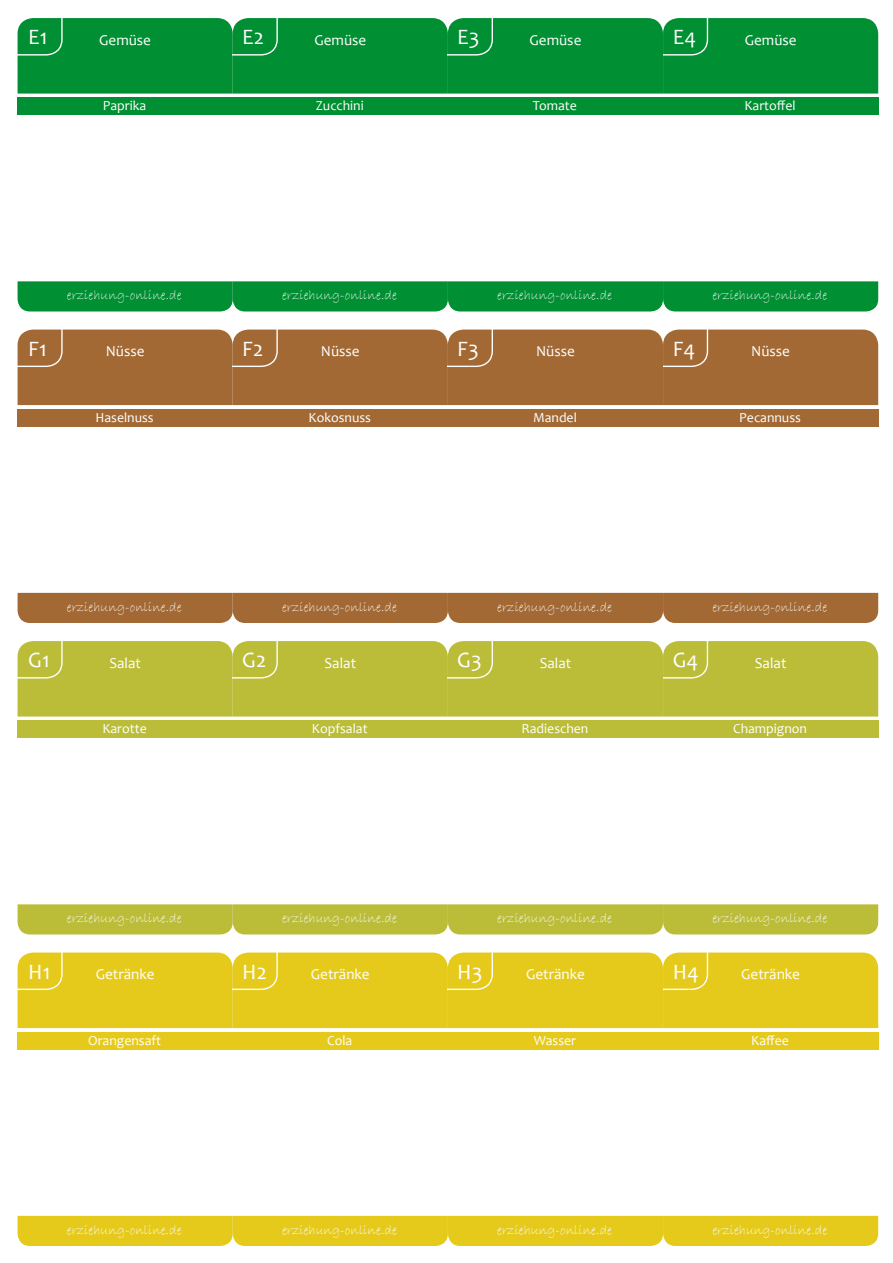
<style>
.page{position:relative;width:893px;height:1263px;background:#fff}
.page>*{position:absolute;margin:0;border:0;box-sizing:border-box;transform-origin:0 0}
.t1{font:22.05px "Candara";color:#fff}
.t2{font:15.15px "Candara";color:#fff}
.t3{font:13.8px "Bradley Hand ITC";color:#fff}
.t4{font:13.8px "Candara";color:#fff}
</style>
<div class="page">
<div style="left:18px;top:97px;width:215px;height:18px;background:#008f32"></div>
<div style="left:233px;top:97px;width:215px;height:18px;background:#008f32"></div>
<div style="left:448px;top:97px;width:215px;height:18px;background:#008f32"></div>
<div style="left:663px;top:97px;width:215px;height:18px;background:#008f32"></div>
<div style="left:18px;top:281px;width:860px;height:30px;background:#008f32"></div>
<div style="left:18px;top:18px;width:860px;height:76px;background:#008f32"></div>
<div style="left:18px;top:409px;width:215px;height:17px;background:#a26934"></div>
<div style="left:233px;top:409px;width:215px;height:17px;background:#a26934"></div>
<div style="left:448px;top:409px;width:215px;height:17px;background:#a26934"></div>
<div style="left:663px;top:409px;width:215px;height:17px;background:#a26934"></div>
<div style="left:18px;top:593px;width:860px;height:30px;background:#a26934"></div>
<div style="left:18px;top:330px;width:860px;height:75px;background:#a26934"></div>
<div style="left:18px;top:720px;width:215px;height:18px;background:#bbbd39"></div>
<div style="left:233px;top:720px;width:215px;height:18px;background:#bbbd39"></div>
<div style="left:448px;top:720px;width:215px;height:18px;background:#bbbd39"></div>
<div style="left:663px;top:720px;width:215px;height:18px;background:#bbbd39"></div>
<div style="left:18px;top:904px;width:860px;height:30px;background:#bbbd39"></div>
<div style="left:18px;top:641px;width:860px;height:75px;background:#bbbd39"></div>
<div style="left:18px;top:1032px;width:215px;height:17px;background:#e6ca1b"></div>
<div style="left:233px;top:1032px;width:215px;height:17px;background:#e6ca1b"></div>
<div style="left:448px;top:1032px;width:215px;height:17px;background:#e6ca1b"></div>
<div style="left:663px;top:1032px;width:215px;height:17px;background:#e6ca1b"></div>
<div style="left:18px;top:1216px;width:860px;height:30px;background:#e6ca1b"></div>
<div style="left:18px;top:952px;width:860px;height:76px;background:#e6ca1b"></div>
<h1 class="t1" style="left:28px;top:23px;width:21px">E1</h1>
<p class="t2" style="left:99px;top:30px;width:53px">Gemüse</p>
<p class="t4" style="left:103px;top:97px;width:45px">Paprika</p>
<h1 class="t1" style="left:242px;top:23px;width:23px">E2</h1>
<p class="t2" style="left:314px;top:30px;width:53px">Gemüse</p>
<p class="t4" style="left:316px;top:97px;width:50px">Zucchini</p>
<h1 class="t1" style="left:457px;top:23px;width:24px">E3</h1>
<p class="t2" style="left:529px;top:30px;width:53px">Gemüse</p>
<p class="t4" style="left:533px;top:97px;width:46px">Tomate</p>
<h1 class="t1" style="left:673px;top:23px;width:25px">E4</h1>
<p class="t2" style="left:745px;top:30px;width:53px">Gemüse</p>
<p class="t4" style="left:744px;top:97px;width:53px">Kartoffel</p>
<p class="t3" style="left:67px;top:287px;width:116px">erziehung-online.de</p>
<p class="t3" style="left:282px;top:287px;width:116px">erziehung-online.de</p>
<p class="t3" style="left:497px;top:287px;width:116px">erziehung-online.de</p>
<p class="t3" style="left:712px;top:287px;width:116px">erziehung-online.de</p>
<h1 class="t1" style="left:28px;top:335px;width:20px">F1</h1>
<p class="t2" style="left:106px;top:342px;width:40px">Nüsse</p>
<h1 class="t1" style="left:242px;top:335px;width:22px">F2</h1>
<p class="t2" style="left:321px;top:342px;width:40px">Nüsse</p>
<h1 class="t1" style="left:457px;top:335px;width:23px">F3</h1>
<p class="t2" style="left:536px;top:342px;width:40px">Nüsse</p>
<h1 class="t1" style="left:673px;top:335px;width:24px">F4</h1>
<p class="t2" style="left:751px;top:342px;width:40px">Nüsse</p>
<p class="t4" style="left:95px;top:409px;width:60px">Haselnuss</p>
<p class="t4" style="left:308px;top:409px;width:64px">Kokosnuss</p>
<p class="t4" style="left:533px;top:409px;width:45px">Mandel</p>
<p class="t4" style="left:739px;top:409px;width:63px">Pecannuss</p>
<p class="t3" style="left:67px;top:598px;width:116px">erziehung-online.de</p>
<p class="t3" style="left:282px;top:598px;width:116px">erziehung-online.de</p>
<p class="t3" style="left:497px;top:598px;width:116px">erziehung-online.de</p>
<p class="t3" style="left:712px;top:598px;width:116px">erziehung-online.de</p>
<h1 class="t1" style="left:28px;top:646px;width:23px">G1</h1>
<p class="t2" style="left:109px;top:653px;width:33px">Salat</p>
<h1 class="t1" style="left:242px;top:646px;width:25px">G2</h1>
<p class="t2" style="left:324px;top:653px;width:33px">Salat</p>
<h1 class="t1" style="left:457px;top:646px;width:26px">G3</h1>
<p class="t2" style="left:540px;top:653px;width:33px">Salat</p>
<h1 class="t1" style="left:673px;top:646px;width:27px">G4</h1>
<p class="t2" style="left:755px;top:653px;width:33px">Salat</p>
<p class="t4" style="left:102px;top:720px;width:46px">Karotte</p>
<p class="t4" style="left:312px;top:720px;width:57px">Kopfsalat</p>
<p class="t4" style="left:521px;top:720px;width:68px">Radieschen</p>
<p class="t4" style="left:733px;top:720px;width:75px">Champignon</p>
<p class="t3" style="left:67px;top:910px;width:116px">erziehung-online.de</p>
<p class="t3" style="left:282px;top:910px;width:116px">erziehung-online.de</p>
<p class="t3" style="left:497px;top:910px;width:116px">erziehung-online.de</p>
<p class="t3" style="left:712px;top:910px;width:116px">erziehung-online.de</p>
<h1 class="t1" style="left:28px;top:957px;width:24px">H1</h1>
<p class="t2" style="left:96px;top:965px;width:60px">Getränke</p>
<h1 class="t1" style="left:242px;top:958px;width:26px">H2</h1>
<p class="t2" style="left:311px;top:965px;width:60px">Getränke</p>
<h1 class="t1" style="left:457px;top:958px;width:27px">H3</h1>
<p class="t2" style="left:526px;top:965px;width:60px">Getränke</p>
<h1 class="t1" style="left:673px;top:957px;width:28px">H4</h1>
<p class="t2" style="left:741px;top:965px;width:60px">Getränke</p>
<p class="t4" style="left:88px;top:1032px;width:74px">Orangensaft</p>
<p class="t4" style="left:327px;top:1032px;width:27px">Cola</p>
<p class="t4" style="left:534px;top:1032px;width:44px">Wasser</p>
<p class="t4" style="left:751px;top:1032px;width:39px">Kaffee</p>
<p class="t3" style="left:67px;top:1221px;width:116px">erziehung-online.de</p>
<p class="t3" style="left:282px;top:1221px;width:116px">erziehung-online.de</p>
<p class="t3" style="left:497px;top:1221px;width:116px">erziehung-online.de</p>
<p class="t3" style="left:712px;top:1221px;width:116px">erziehung-online.de</p>
</div>
